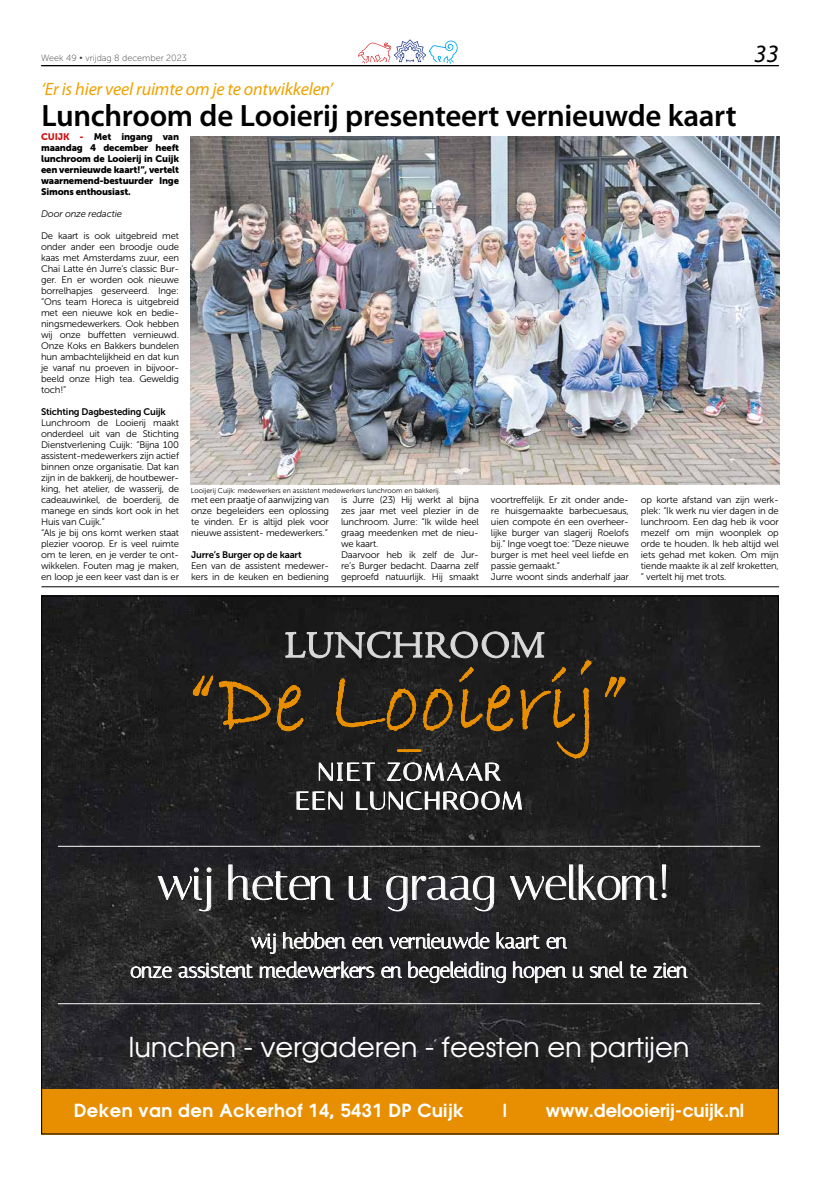
<style>
.page{position:relative;width:820px;height:1177px;background:#fff}
.page>*{position:absolute;margin:0;border:0;box-sizing:border-box;transform-origin:0 0}
.t1{font:45.8px "Italiana";letter-spacing:-.02em;color:#fff}
.t2{font:600 31px "Myriad Pro";letter-spacing:-.01em;color:#000}
.t3{font:27.3px "Atlanta";color:#fff}
.t4{font:italic 25px "Myriad Pro";color:#000}
.t5{font:24.5px/28.9px "Italiana";letter-spacing:.045em;color:#fff;text-align:center;scale:1.15 1}
.t6{font:20.8px/29.3px "Italiana";letter-spacing:-.02em;color:#fff;text-align:center}
.t7{font:italic 18px "Myriad Pro";letter-spacing:-.01em;color:#f0a200}
.t8{font:600 17.9px "Atlanta";letter-spacing:.03em;color:#fff}
.t9{font:600 17.9px "Atlanta";color:#fff}
.t10{font:9.5px/11px "Museo Sans 300";letter-spacing:-.02em;color:#000}
.t11{font:9.5px/11px "Museo Sans 900";letter-spacing:-.02em;color:#000;text-align:justify}
.t12{font:9.5px "Museo Sans 700";letter-spacing:-.02em;color:#000}
.t13{font:italic 9.5px "Museo Sans 300";letter-spacing:-.02em;color:#000}
.t14{font:9px "Museo Sans 100";color:#3c3c3b}
.t15{font:7px "Museo Sans 300";color:#000}
.s1{color:#cd1719}
</style>
<div class="page">
<svg style="left:358px;top:39px;width:99px;height:25px"></svg>
<hr style="left:41px;top:65px;width:737px;height:1px;background:#000">
<hr style="left:41px;top:586px;width:737px;height:1px;background:#000">
<img style="left:191px;top:136px;width:587px;height:348px">
<svg style="left:43px;top:597px;width:733px;height:491px;background:#232324"></svg>
<svg style="left:192px;top:597px;width:400px;height:162px;background:#2d2821"></svg>
<svg style="left:604px;top:676px;width:22px;height:22px"></svg>
<hr style="left:398px;top:749px;width:22px;height:3px;background:#e78f00">
<hr style="left:58px;top:845px;width:702px;height:1px;background:#fff">
<hr style="left:58px;top:1003px;width:702px;height:1px;background:#fff">
<div style="left:41px;top:1088px;width:737px;height:45px;background:#e78f00"></div>
<p class="t14" style="left:41px;top:53px;width:147px">Week 49 • vrijdag 8 december 2023</p>
<h3 class="t4" style="left:754px;top:38px;width:26px">33</h3>
<h3 class="t7" style="left:41px;top:78px;width:293px">‘Er is hier veel ruimte om je te ontwikkelen’</h3>
<h2 class="t2" style="left:41px;top:96px;width:696px">Lunchroom de Looierij presenteert vernieuwde kaart</h2>
<p class="t11" style="left:41px;top:131px;width:139px"><span class="s1">CUIJK -</span> Met ingang van maandag 4 december heeft lunchroom de Looierij in Cuijk een vernieuwde kaart!“, vertelt waarnemend-bestuurder Inge Simons enthousiast.</p>
<p class="t13" style="left:41px;top:209px;width:82px">Door onze redactie</p>
<p class="t10" style="left:41px;top:230px;width:139px;text-align:justify">De kaart is ook uitgebreid met onder ander een broodje oude kaas met Amsterdams zuur, een Chaï Latte én Jurre’s classic Bur&shy;ger. En er worden ook nieuwe borrelhapjes geserveerd. Inge: “Ons team Horeca is uitgebreid met een nieuwe kok en bedie&shy;ningsmedewerkers. Ook hebben wij onze buffetten vernieuwd.<br>Onze Koks en Bakkers bundelen hun ambachtelijkheid en dat kun je vanaf nu proeven in bijvoor&shy;beeld onze High tea. Geweldig toch!”</p>
<p class="t12" style="left:41px;top:407px;width:126px">Stichting Dagbesteding Cuijk</p>
<p class="t10" style="left:41px;top:417px;width:139px">Lunchroom de Looierij maakt onderdeel uit van de Stichting<br>Dienstverlening Cuijk: “Bijna 100 assistent-medewerkers zijn actief binnen onze organisatie. Dat kan zijn in de bakkerij, de houtbewer&shy;king, het atelier, de wasserij, de cadeauwinkel, de boerderij, de manege en sinds kort ook in het<br>Huis van Cuijk.”<br>“Als je bij ons komt werken staat plezier voorop. Er is veel ruimte om te leren, en je verder te ont&shy;wikkelen. Fouten mag je maken, en loop je een keer vast dan is er</p>
<p class="t15" style="left:191px;top:486px;width:251px">Looijerij Cuijk: medewerkers en assistent medewerkers lunchroom en bakkerij.</p>
<p class="t10" style="left:341px;top:494px;width:139px">is Jurre (23) Hij werkt al bijna zes jaar met veel plezier in de lunchroom. Jurre: “Ik wilde heel graag meedenken met de nieu&shy;we kaart.<br>Daarvoor heb ik zelf de Jur&shy;re’s Burger bedacht. Daarna zelf geproefd natuurlijk. Hij smaakt</p>
<p class="t10" style="left:491px;top:494px;width:139px">voortreffelijk. Er zit onder ande&shy;re huisgemaakte barbecuesaus, uien compote én een overheer&shy;lijke burger van slagerij Roelofs bij.” Inge voegt toe: “Deze nieuwe burger is met heel veel liefde en passie gemaakt.”<br>Jurre woont sinds anderhalf jaar</p>
<p class="t10" style="left:640px;top:494px;width:139px;text-align:justify">op korte afstand van zijn werk&shy;plek: “Ik werk nu vier dagen in de lunchroom. Een dag heb ik voor mezelf om mijn woonplek op orde te houden. Ik heb altijd wel iets gehad met koken. Om mijn tiende maakte ik al zelf kroketten, ” vertelt hij met trots.</p>
<p class="t10" style="left:191px;top:494px;width:139px;text-align:justify">met een praatje of aanwijzing van onze begeleiders een oplossing te vinden. Er is altijd plek voor nieuwe assistent- medewerkers.”</p>
<p class="t12" style="left:191px;top:550px;width:112px">Jurre’s Burger op de kaart</p>
<p class="t10" style="left:191px;top:560px;width:139px">Een van de assistent medewer&shy;kers in de keuken en bediening</p>
<h3 class="t5" style="left:295px;top:757px;width:200px">NIET ZOMAAR<br>EEN LUNCHROOM</h3>
<h1 class="t1" style="left:157px;top:856px;width:515px">wij heten u graag welkom!</h1>
<h3 class="t6" style="left:130px;top:926px;width:558px">wij hebben een vernieuwde kaart en<br>onze assistent medewerkers en begeleiding hopen u snel te zien</h3>
<h3 class="t3" style="left:129px;top:1027px;width:561px">lunchen - vergaderen - feesten en partijen</h3>
<h3 class="t8" style="left:74px;top:1097px;width:391px">Deken van den Ackerhof 14, 5431 DP Cuijk</h3>
<h3 class="t8" style="left:499px;top:1097px;width:12px">|</h3>
<h3 class="t9" style="left:545px;top:1097px;width:200px">www.delooierij-cuijk.nl</h3>
</div>
